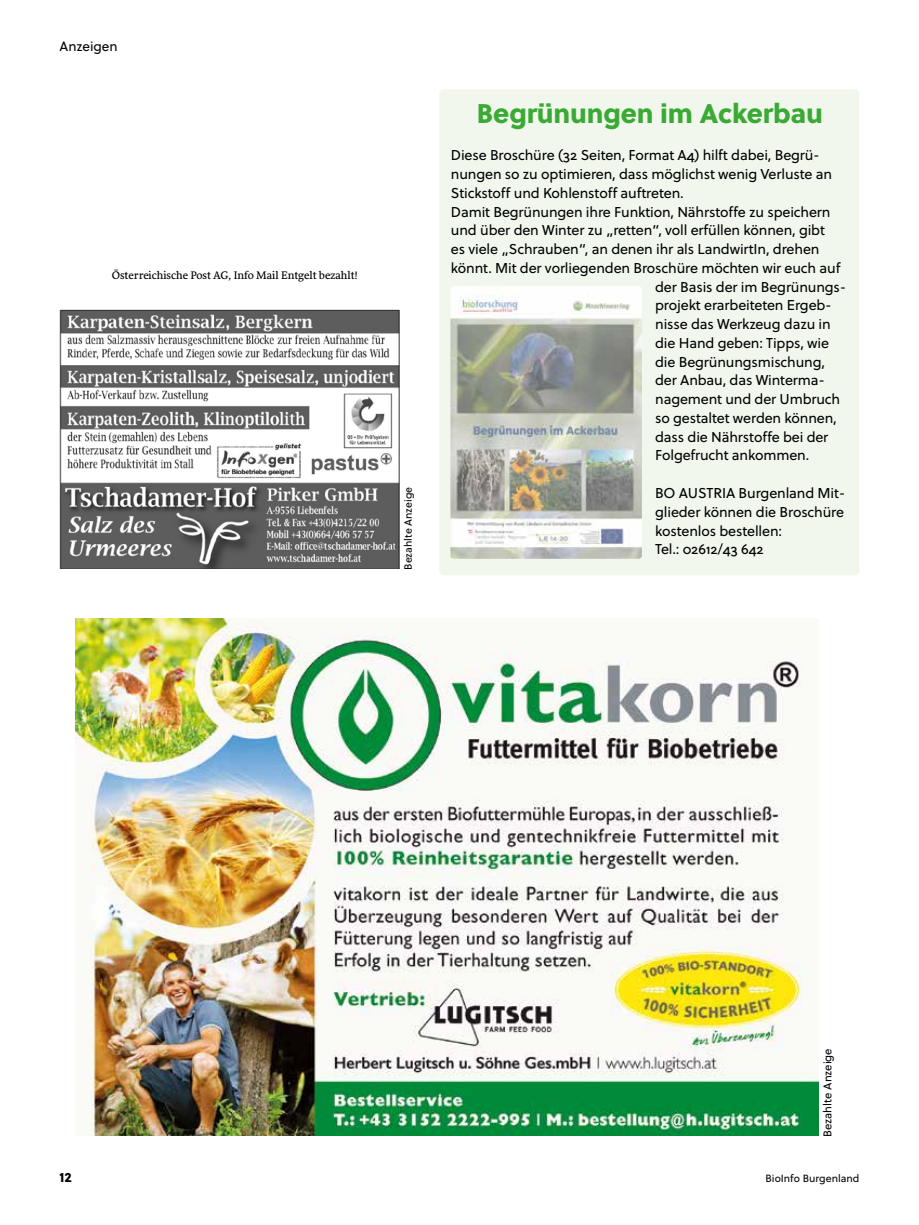
<style>
.page{position:relative;width:919px;height:1225px;background:#fff}
.page>*{position:absolute;margin:0;border:0;box-sizing:border-box;transform-origin:0 0}
.t1{font:27px "Soleil Xb";letter-spacing:-.005em;color:#3aaa35}
.t2{font:14.25px/18.8px "Soleil";letter-spacing:-.01em;color:#000}
.t3{font:13.5px "Soleil";color:#000}
.t4{font:13.5px "Soleil Xb";color:#000}
.t5{font:11.25px "Sirba";color:#000}
.t6{font:11.25px "Soleil";color:#000}
.t7{font:10.5px "Soleil";color:#000}
</style>
<div class="page">
<img style="left:60px;top:309px;width:340px;height:260px">
<img style="left:75px;top:618px;width:743px;height:517px">
<div style="left:439px;top:89px;width:420px;height:486px;background:#f1f7ed;border-radius:4px"></div>
<img style="left:450px;top:286px;width:191px;height:273px">
<p class="t3" style="left:60px;top:38px;width:60px">Anzeigen</p>
<p class="t5" style="left:112px;top:267px;width:248px">Österreichische Post AG, Info Mail Entgelt bezahlt!</p>
<p class="t7" style="left:401px;top:570px;width:84px;rotate:-90deg">Bezahlte Anzeige</p>
<h1 class="t1" style="left:476px;top:96px;width:348px">Begrünungen im Ackerbau</h1>
<p class="t2" style="left:451px;top:146px;width:370px">Diese Broschüre (32 Seiten, Format A4) hilft dabei, Begrü-</p>
<p class="t2" style="left:451px;top:165px;width:382px">nungen so zu optimieren, dass möglichst wenig Verluste an</p>
<p class="t2" style="left:451px;top:184px;width:234px">Stickstoff und Kohlenstoff auftreten.</p>
<p class="t2" style="left:451px;top:203px;width:381px">Damit Begrünungen ihre Funktion, Nährstoffe zu speichern</p>
<p class="t2" style="left:451px;top:221px;width:375px">und über den Winter zu „retten“, voll erfüllen können, gibt</p>
<p class="t2" style="left:451px;top:240px;width:370px">es viele „Schrauben“, an denen ihr als LandwirtIn, drehen</p>
<p class="t2" style="left:451px;top:259px;width:391px">könnt. Mit der vorliegenden Broschüre möchten wir euch auf</p>
<p class="t2" style="left:655px;top:278px;width:193px">der Basis der im Begrünungs-</p>
<p class="t2" style="left:655px;top:296px;width:178px">projekt erarbeiteten Ergeb-</p>
<p class="t2" style="left:655px;top:315px;width:177px">nisse das Werkzeug dazu in</p>
<p class="t2" style="left:655px;top:334px;width:175px">die Hand geben: Tipps, wie</p>
<p class="t2" style="left:655px;top:353px;width:171px">die Begrünungsmischung,</p>
<p class="t2" style="left:655px;top:371px;width:171px">der Anbau, das Winterma-</p>
<p class="t2" style="left:655px;top:390px;width:186px">nagement und der Umbruch</p>
<p class="t2" style="left:655px;top:409px;width:183px">so gestaltet werden können,</p>
<p class="t2" style="left:655px;top:428px;width:175px">dass die Nährstoffe bei der</p>
<p class="t2" style="left:655px;top:446px;width:155px">Folgefrucht ankommen.</p>
<p class="t2" style="left:655px;top:484px;width:192px">BO AUSTRIA Burgenland Mit&shy;glieder können die Broschüre kostenlos bestellen:<br>Tel.: 02612/43 642</p>
<p class="t6" style="left:820px;top:1136px;width:90px;rotate:-90deg">Bezahlte Anzeige</p>
<p class="t4" style="left:60px;top:1168px;width:14px">12</p>
<p class="t7" style="left:765px;top:1172px;width:95px">BioInfo Burgenland</p>
</div>
